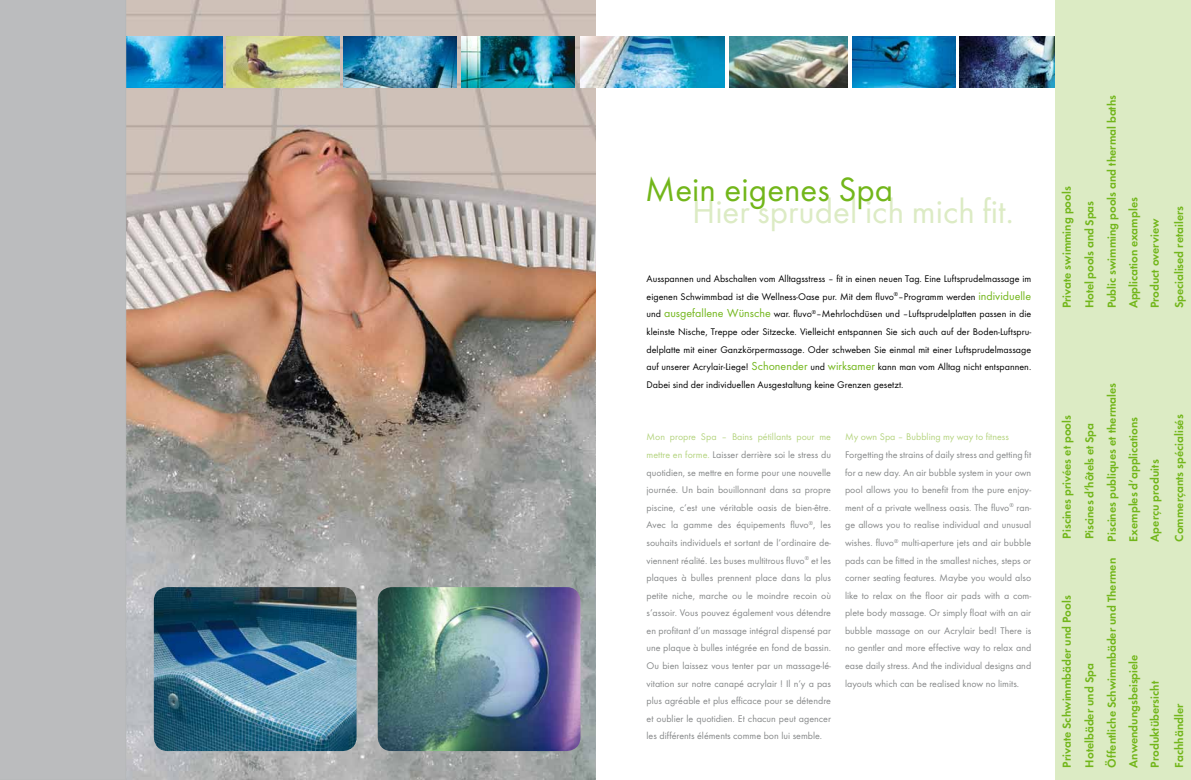
<style>
.page{position:relative;width:1191px;height:780px;background:#fff}
.page>*{position:absolute;margin:0;border:0;box-sizing:border-box;transform-origin:0 0}
.t1{font:35px "Function";color:#dcebc4}
.t2{font:35px "Function";color:#72b61a}
.t3{font:700 12px "Function";color:#72b61a}
.t4{font:10px/17.6px "Function";color:#868889;text-align:justify}
.t5{font:10px/17.6px "Function";color:#000;text-align:justify}
.t6{font:10px "Function";color:#b5d480}
.s1{font-size:12px;color:#72b61a}
.s2{color:#b5d480}
</style>
<div class="page">
<div style="left:1032px;top:0;width:159px;height:780px;background:#dcebc4"></div>
<div style="left:971px;top:0;width:83px;height:780px;background:#fff"></div>
<img style="left:126px;top:0;width:469px;height:780px">
<img style="left:126px;top:37px;width:96px;height:51px">
<img style="left:226px;top:37px;width:113px;height:51px">
<img style="left:344px;top:37px;width:113px;height:51px">
<img style="left:461px;top:37px;width:114px;height:51px">
<img style="left:581px;top:37px;width:143px;height:51px">
<img style="left:852px;top:37px;width:103px;height:51px">
<img style="left:729px;top:37px;width:119px;height:51px">
<img style="left:154px;top:587px;width:202px;height:164px">
<img style="left:378px;top:587px;width:202px;height:164px">
<img style="left:959px;top:37px;width:95px;height:51px">
<div style="left:0;top:0;width:126px;height:780px;background:#bbbcbe"></div>
<h1 class="t2" style="left:645px;top:169px;width:250px">Mein eigenes Spa</h1>
<h1 class="t1" style="left:692px;top:191px;width:323px">Hier sprudel ich mich fit.</h1>
<p class="t5" style="left:646px;top:270px;width:386px">Ausspannen und Abschalten vom Alltagsstress – fit in einen neuen Tag. Eine Luftsprudelmassage im eigenen Schwimmbad ist die Wellness-Oase pur. Mit dem fluvo<sup>®</sup>–Programm werden <span class="s1">individuelle </span>und <span class="s1">ausgefallene Wünsche</span> war. fluvo<sup>®</sup>–Mehrlochdüsen und –Luftsprudelplatten passen in die kleinste Nische, Treppe oder Sitzecke. Vielleicht entspannen Sie sich auch auf der Boden-Luftspru&shy;delplatte mit einer Ganzkörpermassage. Oder schweben Sie einmal mit einer Luftsprudelmassage auf unserer Acrylair-Liege! <span class="s1">Schonender</span> und <span class="s1">wirksamer</span> kann man vom Alltag nicht entspannen.<br>Dabei sind der individuellen Ausgestaltung keine Grenzen gesetzt.</p>
<p class="t4" style="left:646px;top:428px;width:186px"><span class="s2">Mon propre Spa – Bains pétillants pour me mettre en forme.</span> Laisser derrière soi le stress du quotidien, se mettre en forme pour une nouvelle journée. Un bain bouillonnant dans sa propre piscine, c‘est une véritable oasis de bien-être.<br>Avec la gamme des équipements fluvo<sup>®</sup>, les souhaits individuels et sortant de l‘ordinaire de&shy;viennent réalité. Les buses multitrous fluvo<sup>®</sup> et les plaques à bulles prennent place dans la plus petite niche, marche ou le moindre recoin où s‘assoir. Vous pouvez également vous détendre en profitant d‘un massage intégral dispensé par une plaque à bulles intégrée en fond de bassin.<br>Ou bien laissez vous tenter par un massage-lé&shy;vitation sur notre canapé acrylair ! Il n‘y a pas plus agréable et plus efficace pour se détendre et oublier le quotidien. Et chacun peut agencer les différents éléments comme bon lui semble.</p>
<p class="t6" style="left:845px;top:431px;width:165px">My own Spa – Bubbling my way to fitness</p>
<p class="t4" style="left:845px;top:446px;width:188px">Forgetting the strains of daily stress and getting fit for a new day. An air bubble system in your own pool allows you to benefit from the pure enjoy&shy;ment of a private wellness oasis. The fluvo<sup>®</sup> ran&shy;ge allows you to realise individual and unusual wishes. fluvo<sup>®</sup> multi-aperture jets and air bubble pads can be fitted in the smallest niches, steps or corner seating features. Maybe you would also like to relax on the floor air pads with a com&shy;plete body massage. Or simply float with an air bubble massage on our Acrylair bed! There is no gentler and more effective way to relax and ease daily stress. And the individual designs and layouts which can be realised know no limits.</p>
<p class="t3" style="left:1059px;top:308px;width:123px;rotate:-90deg">Private swimming pools</p>
<p class="t3" style="left:1082px;top:308px;width:109px;rotate:-90deg">Hotel pools and Spas</p>
<p class="t3" style="left:1104px;top:308px;width:215px;rotate:-90deg">Public swimming pools and thermal baths</p>
<p class="t3" style="left:1126px;top:308px;width:112px;rotate:-90deg">Application examples</p>
<p class="t3" style="left:1147px;top:308px;width:91px;rotate:-90deg">Product overview</p>
<p class="t3" style="left:1172px;top:308px;width:104px;rotate:-90deg">Specialised retailers</p>
<p class="t3" style="left:1059px;top:538px;width:125px;rotate:-90deg">Piscines privées et pools</p>
<p class="t3" style="left:1059px;top:767px;width:174px;rotate:-90deg">Private Schwimmbäder und Pools</p>
<p class="t3" style="left:1082px;top:539px;width:118px;rotate:-90deg">Piscines d‘hôtels et Spa</p>
<p class="t3" style="left:1082px;top:767px;width:106px;rotate:-90deg">Hotelbäder und Spa</p>
<p class="t3" style="left:1104px;top:541px;width:160px;rotate:-90deg">Piscines publiques et thermales</p>
<p class="t3" style="left:1104px;top:767px;width:211px;rotate:-90deg">Öffentliche Schwimmbäder und Thermen</p>
<p class="t3" style="left:1126px;top:541px;width:126px;rotate:-90deg">Exemples d‘applications</p>
<p class="t3" style="left:1147px;top:541px;width:83px;rotate:-90deg">Aperçu produits</p>
<p class="t3" style="left:1126px;top:767px;width:115px;rotate:-90deg">Anwendungsbeispiele</p>
<p class="t3" style="left:1147px;top:767px;width:88px;rotate:-90deg">Produktübersicht</p>
<p class="t3" style="left:1172px;top:541px;width:128px;rotate:-90deg">Commerçants spécialisés</p>
<p class="t3" style="left:1172px;top:767px;width:65px;rotate:-90deg">Fachhändler</p>
</div>
